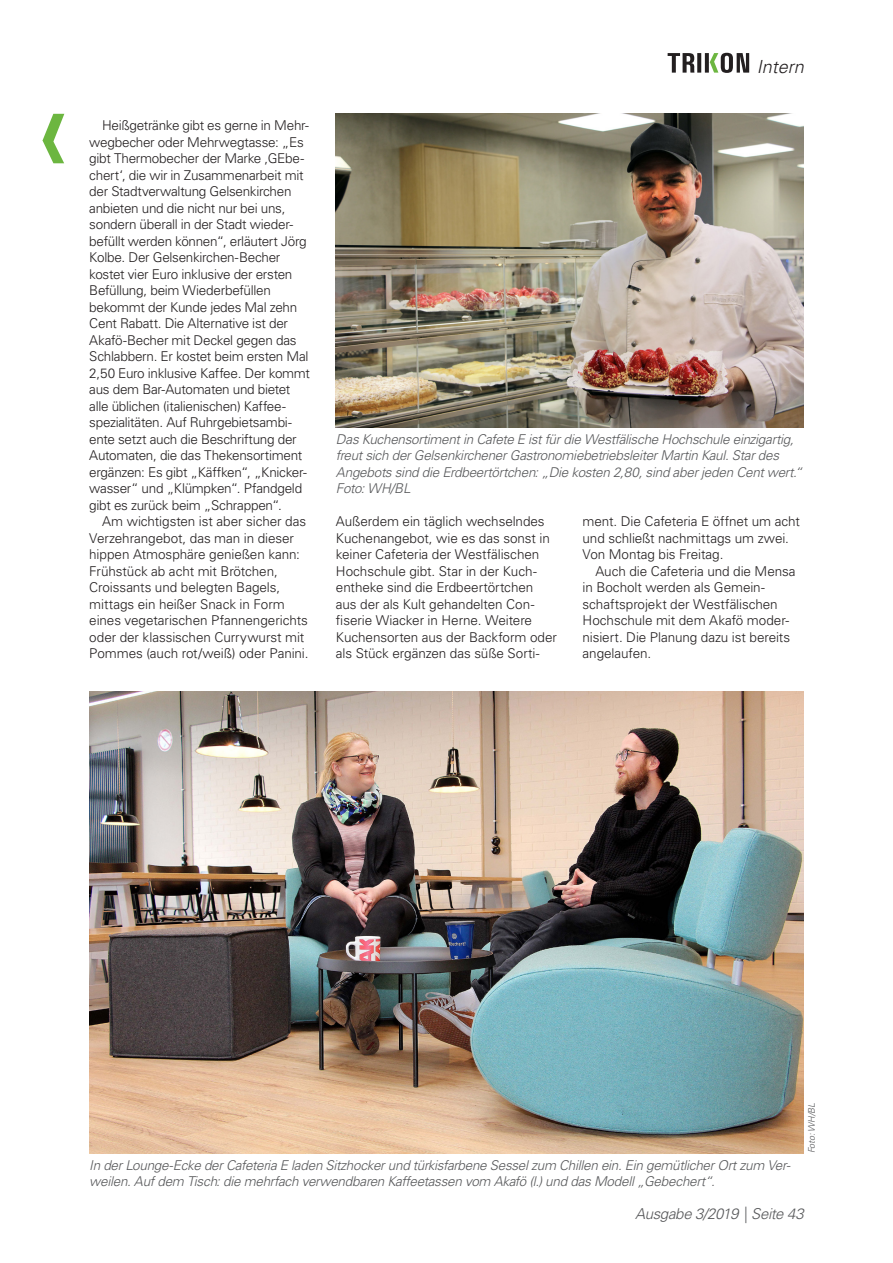
<style>
.page{position:relative;width:893px;height:1263px;background:#fff}
.page>*{position:absolute;margin:0;border:0;box-sizing:border-box;transform-origin:0 0}
.t1{font:italic 300 18px "Univers LT Std";color:#231f20}
.t2{font:italic 300 15px "Univers LT Std";letter-spacing:-.025em;color:#57585a}
.t3{font:300 13.5px/16.5px "Univers LT Std";letter-spacing:-.015em;color:#231f20}
.t4{font:italic 300 13.5px/16.5px "Univers LT Std";letter-spacing:-.02em;color:#57585a}
.t5{font:italic 300 9px "Univers LT Std";color:#57585a}
</style>
<div class="page">
<svg style="left:668px;top:53px;width:81px;height:20px"></svg>
<img style="left:336px;top:114px;width:468px;height:313px">
<img style="left:89px;top:691px;width:715px;height:462px">
<svg style="left:43px;top:114px;width:21px;height:49px"></svg>
<p class="t3" style="left:89px;top:117px;width:222px;text-indent:13px">Heißgetränke gibt es gerne in Mehr&shy;wegbecher oder Mehrwegtasse: „Es gibt Thermobecher der Marke ,GEbe&shy;chert‘, die wir in Zusammenarbeit mit der Stadtverwaltung Gelsenkirchen anbieten und die nicht nur bei uns, sondern überall in der Stadt wieder&shy;befüllt werden können“, erläutert Jörg Kolbe. Der Gelsenkirchen-Becher kostet vier Euro inklusive der ersten Befüllung, beim Wiederbefüllen bekommt der Kunde jedes Mal zehn Cent Rabatt. Die Alternative ist der Akafö-Becher mit Deckel gegen das Schlabbern. Er kostet beim ersten Mal 2,50 Euro inklusive Kaffee. Der kommt aus dem Bar-Automaten und bietet alle üblichen (italienischen) Kaffee&shy;spezialitäten. Auf Ruhrgebietsambi&shy;ente setzt auch die Beschriftung der Automaten, die das Thekensortiment ergänzen: Es gibt „Käffken“, „Knicker&shy;wasser“ und „Klümpken“. Pfandgeld gibt es zurück beim „Schrappen“.</p>
<p class="t3" style="left:89px;top:513px;width:221px;text-indent:13px">Am wichtigsten ist aber sicher das Verzehrangebot, das man in dieser hippen Atmosphäre genießen kann:<br>Frühstück ab acht mit Brötchen, Croissants und belegten Bagels, mittags ein heißer Snack in Form eines vegetarischen Pfannengerichts oder der klassischen Currywurst mit Pommes (auch rot/weiß) oder Panini.</p>
<h1 class="t1" style="left:757px;top:56px;width:49px">Intern</h1>
<p class="t4" style="left:336px;top:431px;width:468px">Das Kuchensortiment in Cafete E ist für die Westfälische Hochschule einzigartig, freut sich der Gelsenkirchener Gastronomiebetriebsleiter Martin Kaul. Star des Angebots sind die Erdbeertörtchen: „Die kosten 2,80, sind aber jeden Cent wert.“ Foto: WH/BL</p>
<p class="t3" style="left:336px;top:513px;width:223px">Außerdem ein täglich wechselndes Kuchenangebot, wie es das sonst in keiner Cafeteria der Westfälischen Hochschule gibt. Star in der Kuch&shy;entheke sind die Erdbeertörtchen aus der als Kult gehandelten Con&shy;fiserie Wiacker in Herne. Weitere Kuchensorten aus der Backform oder als Stück ergänzen das süße Sorti-</p>
<p class="t3" style="left:583px;top:513px;width:219px">ment. Die Cafeteria E öffnet um acht und schließt nachmittags um zwei.<br>Von Montag bis Freitag.</p>
<p class="t3" style="left:583px;top:563px;width:215px;text-indent:13px">Auch die Cafeteria und die Mensa in Bocholt werden als Gemein&shy;schaftsprojekt der Westfälischen<br>Hochschule mit dem Akafö moder&shy;nisiert. Die Planung dazu ist bereits angelaufen.</p>
<p class="t5" style="left:806px;top:1153px;width:52px;rotate:-90deg">Foto: WH/BL</p>
<p class="t4" style="left:89px;top:1157px;width:703px">In der Lounge-Ecke der Cafeteria E laden Sitzhocker und türkisfarbene Sessel zum Chillen ein. Ein gemütlicher Ort zum Ver&shy;weilen. Auf dem Tisch: die mehrfach verwendbaren Kaffeetassen vom Akafö (l.) und das Modell „Gebechert“.</p>
<p class="t2" style="left:635px;top:1205px;width:170px">Ausgabe 3/2019 | Seite 43</p>
</div>
